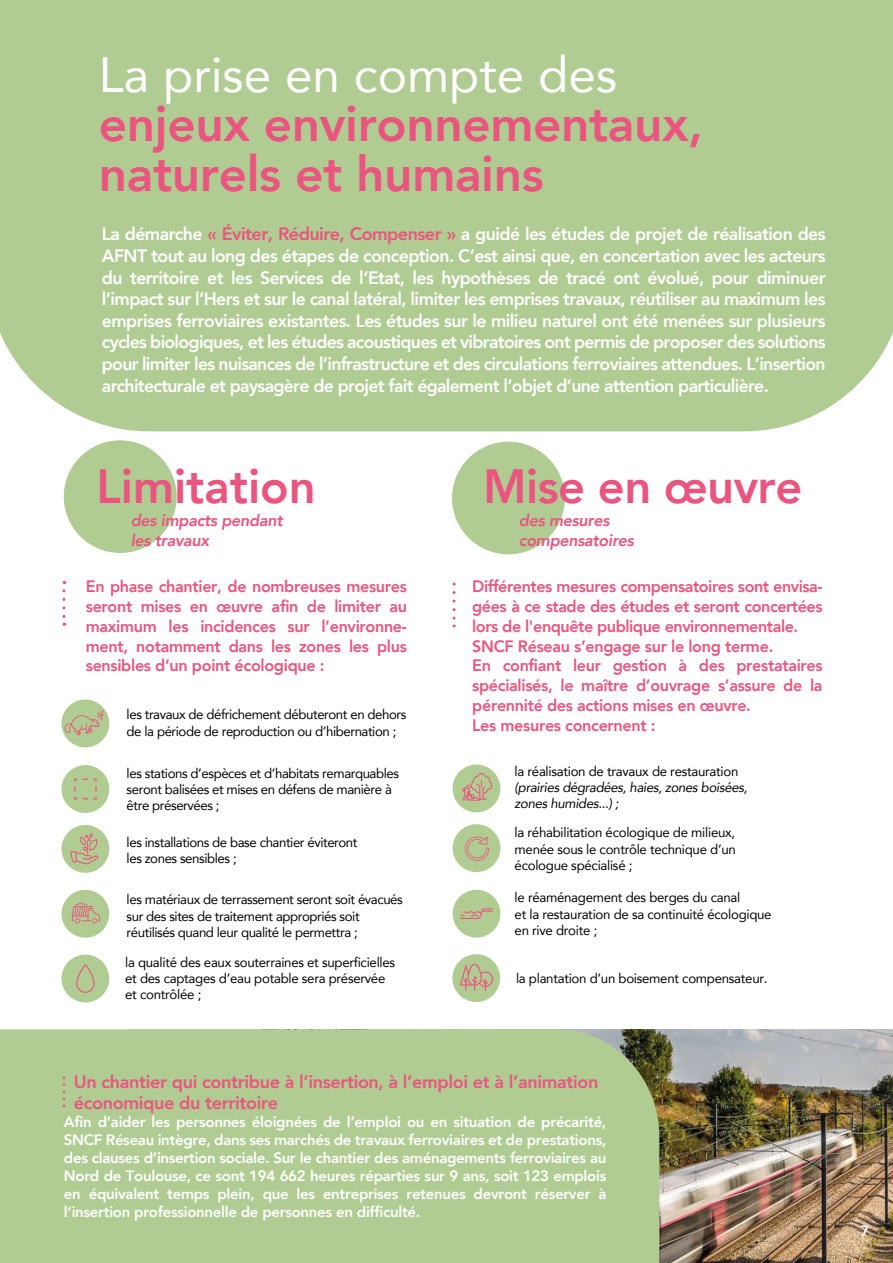
<style>
.page{position:relative;width:893px;height:1263px;background:#fff}
.page>*{position:absolute;margin:0;border:0;box-sizing:border-box;transform-origin:0 0}
.t1{font:800 49.5px/49.5px "Avenir";letter-spacing:-.01em;color:#ea557f}
.t2{font:49.5px "Avenir";color:#fff}
.t3{font:800 48px "Avenir";color:#ea557f}
.t4{font:800 18px/21.6px "Avenir";letter-spacing:-.04em;color:#fff;text-align:justify}
.t5{font:800 18px/21.6px "Avenir";letter-spacing:-.02em;color:#ea557f}
.t6{font:800 16.5px/19.8px "Avenir";letter-spacing:-.02em;color:#ea557f;text-align:justify}
.t7{font:italic 800 16.5px/19.8px "Avenir";letter-spacing:-.02em;color:#ea557f}
.t8{font:800 15px/18px "Avenir";letter-spacing:-.02em;color:#fff;text-align:justify}
.t9{font:13.5px/16.2px "Avenir";letter-spacing:-.03em;color:#000}
.t10{font:italic 13.5px/16.2px "Avenir";letter-spacing:-.025em;color:#000}
.s1{color:#ea557f}
</style>
<div class="page">
<div style="left:0;top:0;width:893px;height:431px;background:#b0cc93"></div>
<svg style="left:62px;top:591px;width:3px;height:35px"></svg>
<img style="left:659px;top:1029px;width:234px;height:234px">
<div style="left:64px;top:440px;width:113px;height:113px;background:#b0cc93;border-radius:50%"></div>
<svg style="left:453px;top:592px;width:3px;height:35px"></svg>
<div style="left:452px;top:442px;width:113px;height:112px;background:#b0cc93;border-radius:50%"></div>
<div style="left:0;top:1029px;width:659px;height:234px;background:#b0cc93"></div>
<div style="left:61px;top:699px;width:48px;height:48px;background:#b0cc93;border-radius:50%"></div>
<svg style="left:64px;top:710px;width:40px;height:25px"></svg>
<div style="left:61px;top:765px;width:48px;height:48px;background:#b0cc93;border-radius:50%"></div>
<div style="left:453px;top:764px;width:47px;height:48px;background:#b0cc93;border-radius:50%"></div>
<svg style="left:462px;top:773px;width:30px;height:27px"></svg>
<svg style="left:74px;top:778px;width:23px;height:22px"></svg>
<div style="left:453px;top:890px;width:47px;height:47px;background:#b0cc93;border-radius:50%"></div>
<svg style="left:460px;top:908px;width:33px;height:11px"></svg>
<div style="left:61px;top:890px;width:48px;height:48px;background:#b0cc93;border-radius:50%"></div>
<svg style="left:72px;top:902px;width:28px;height:21px"></svg>
<div style="left:453px;top:824px;width:47px;height:48px;background:#b0cc93;border-radius:50%"></div>
<svg style="left:465px;top:836px;width:24px;height:25px"></svg>
<div style="left:61px;top:825px;width:48px;height:48px;background:#b0cc93;border-radius:50%"></div>
<svg style="left:71px;top:833px;width:28px;height:31px"></svg>
<div style="left:61px;top:954px;width:48px;height:48px;background:#b0cc93;border-radius:50%"></div>
<svg style="left:76px;top:964px;width:19px;height:38px"></svg>
<div style="left:452px;top:954px;width:48px;height:48px;background:#b0cc93;border-radius:50%"></div>
<svg style="left:460px;top:963px;width:33px;height:28px"></svg>
<svg style="left:63px;top:1077px;width:2px;height:33px"></svg>
<h1 class="t2" style="left:99px;top:35px;width:520px">La prise en compte des</h1>
<h1 class="t1" style="left:99px;top:96px;width:606px">enjeux environnementaux, naturels et humains</h1>
<p class="t4" style="left:102px;top:222px;width:725px">La démarche <span class="s1">« Éviter, Réduire, Compenser »</span> a guidé les études de projet de réalisation des AFNT tout au long des étapes de conception. C’est ainsi que, en concertation avec les acteurs du territoire et les Services de l’Etat, les hypothèses de tracé ont évolué, pour diminuer l’impact sur l’Hers et sur le canal latéral, limiter les emprises travaux, réutiliser au maximum les emprises ferroviaires existantes. Les études sur le milieu naturel ont été menées sur plusieurs cycles biologiques, et les études acoustiques et vibratoires ont permis de proposer des solutions pour limiter les nuisances de l’infrastructure et des circulations ferroviaires attendues. L’insertion architecturale et paysagère de projet fait également l’objet d’une attention particulière.</p>
<h2 class="t3" style="left:97px;top:443px;width:221px">Limitation</h2>
<h2 class="t3" style="left:483px;top:443px;width:321px">Mise en œuvre</h2>
<p class="t7" style="left:131px;top:511px;width:153px">des impacts pendant les travaux</p>
<p class="t7" style="left:519px;top:511px;width:117px">des mesures compensatoires</p>
<p class="t6" style="left:472px;top:575px;width:352px;text-align:left">Différentes mesures compensatoires sont envisa&shy;gées à ce stade des études et seront concertées lors de l'enquête publique environnementale.<br>SNCF Réseau s’engage sur le long terme.<br>En confiant leur gestion à des prestataires spécialisés, le maître d’ouvrage s’assure de la pérennité des actions mises en œuvre.<br>Les mesures concernent :</p>
<p class="t6" style="left:86px;top:575px;width:323px">En phase chantier, de nombreuses mesures seront mises en œuvre afin de limiter au maximum les incidences sur l’environne&shy;ment, notamment dans les zones les plus sensibles d’un point écologique :</p>
<p class="t9" style="left:127px;top:706px;width:281px">les travaux de défrichement débuteront en dehors de la période de reproduction ou d’hibernation ;</p>
<p class="t9" style="left:127px;top:765px;width:274px">les stations d’espèces et d’habitats remarquables seront balisées et mises en défens de manière à être préservées ;</p>
<p class="t9" style="left:515px;top:763px;width:225px">la réalisation de travaux de restauration</p>
<p class="t10" style="left:515px;top:779px;width:234px">(prairies dégradées, haies, zones boisées, zones humides...) ;</p>
<p class="t9" style="left:127px;top:833px;width:232px">les installations de base chantier éviteront les zones sensibles ;</p>
<p class="t9" style="left:515px;top:824px;width:223px;text-align:justify">la réhabilitation écologique de milieux, menée sous le contrôle technique d’un écologue spécialisé ;</p>
<p class="t9" style="left:127px;top:891px;width:278px">les matériaux de terrassement seront soit évacués sur des sites de traitement appropriés soit réutilisés quand leur qualité le permettra ;</p>
<p class="t9" style="left:515px;top:889px;width:259px">le réaménagement des berges du canal<br>et la restauration de sa continuité écologique en rive droite ;</p>
<p class="t9" style="left:125px;top:953px;width:272px">la qualité des eaux souterraines et superficielles et des captages d’eau potable sera préservée et contrôlée ;</p>
<p class="t9" style="left:516px;top:970px;width:253px">la plantation d’un boisement compensateur.</p>
<h3 class="t5" style="left:74px;top:1069px;width:526px">Un chantier qui contribue à l’insertion, à l’emploi et à l’animation économique du territoire</h3>
<p class="t8" style="left:64px;top:1112px;width:544px">Afin d’aider les personnes éloignées de l’emploi ou en situation de précarité, SNCF Réseau intègre, dans ses marchés de travaux ferroviaires et de prestations, des clauses d’insertion sociale. Sur le chantier des aménagements ferroviaires au Nord de Toulouse, ce sont 194 662 heures réparties sur 9 ans, soit 123 emplois en équivalent temps plein, que les entreprises retenues devront réserver à l’insertion professionnelle de personnes en difficulté.</p>
<p class="t8" style="left:860px;top:1221px;width:10px">7</p>
</div>
